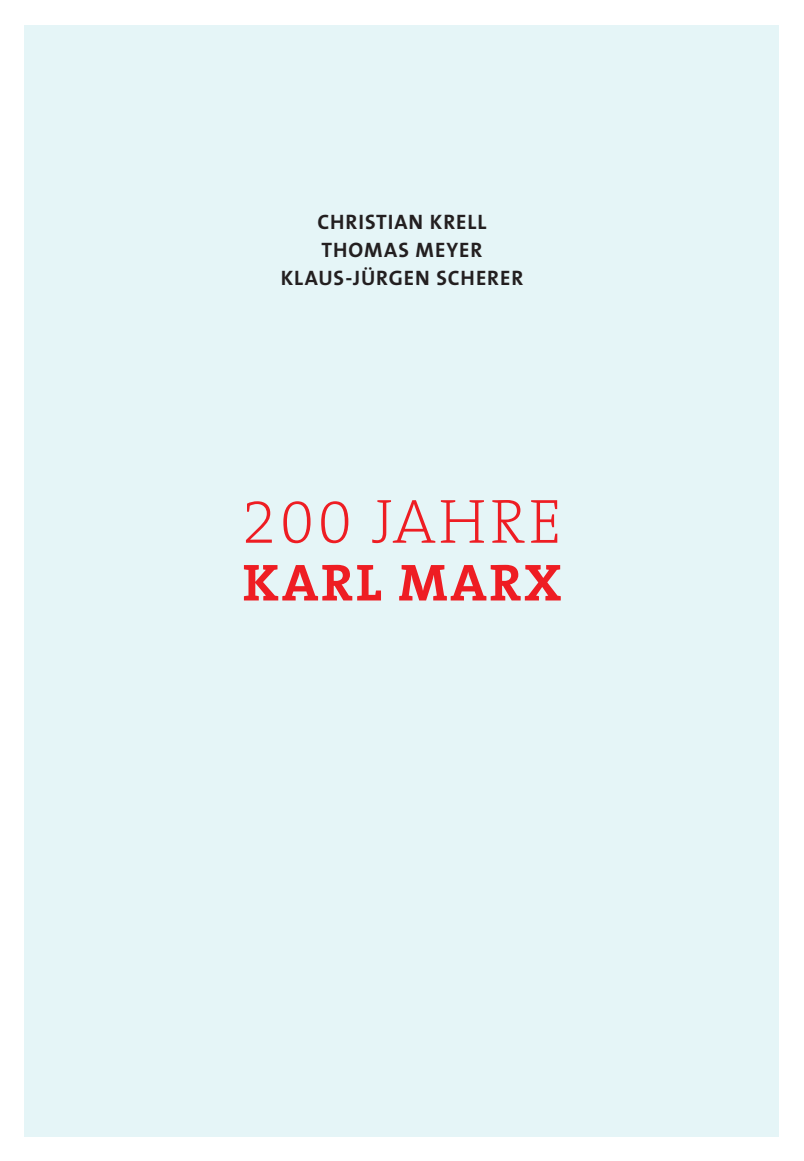
<style>
.page{position:relative;width:804px;height:1161px;background:#fff}
.page>*{position:absolute;margin:0;border:0;box-sizing:border-box;transform-origin:0 0}
.t1{font:200 63px "The Serif B2";letter-spacing:.05em;color:#ee1d23}
.t2{font:700 52.5px "The Serif B7";letter-spacing:.05em;color:#ee1d23}
.t3{font:700 21px/28px "The Sans B7";letter-spacing:.045em;color:#231f20;text-align:center}
</style>
<div class="page">
<div style="left:25px;top:25px;width:754px;height:1111px;background:#e5f5f7"></div>
<p class="t3" style="left:281px;top:209px;width:244px">CHRISTIAN KRELL<br>THOMAS MEYER<br>KLAUS-JÜRGEN SCHERER</p>
<h1 class="t1" style="left:242px;top:488px;width:322px">200 JAHRE</h1>
<h2 class="t2" style="left:243px;top:554px;width:320px">KARL MARX</h2>
</div>
